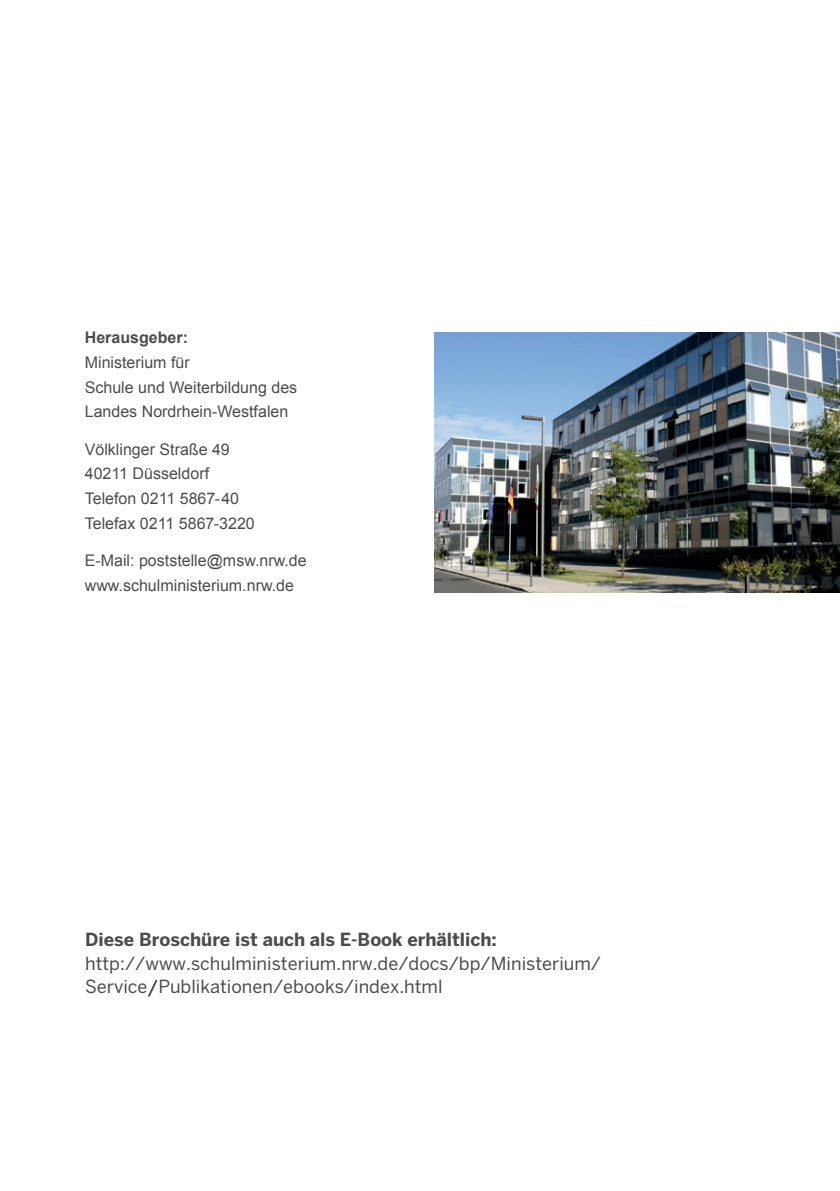
<style>
.page{position:relative;width:840px;height:1191px;background:#fff}
.page>*{position:absolute;margin:0;border:0;box-sizing:border-box;transform-origin:0 0}
.t1{font:18px/23.4px "Benton Sans";color:#4b4c4d}
.t2{font:16px/24.6px "Arial";color:#4b4c4d}
.t3{font:700 16px "Arial";color:#4b4c4d}
.s1{font-weight:700}
.s2{font-family:"Miriam Fixed"}
</style>
<div class="page">
<img style="left:434px;top:332px;width:405px;height:260px">
<p class="t3" style="left:85px;top:327px;width:105px">Herausgeber:</p>
<p class="t2" style="left:85px;top:350px;width:106px">Ministerium für</p>
<p class="t2" style="left:85px;top:375px;width:214px">Schule und Weiterbildung des<br>Landes Nordrhein-Westfalen</p>
<p class="t2" style="left:85px;top:437px;width:146px">Völklinger Straße 49</p>
<p class="t2" style="left:85px;top:462px;width:126px">40211 Düsseldorf</p>
<p class="t2" style="left:85px;top:486px;width:156px">Telefon 0211 5867-40</p>
<p class="t2" style="left:85px;top:511px;width:171px">Telefax 0211 5867-3220</p>
<p class="t2" style="left:85px;top:548px;width:223px">E-Mail: poststelle@msw.nrw.de</p>
<p class="t2" style="left:85px;top:573px;width:210px">www.schulministerium.nrw.de</p>
<p class="t1" style="left:85px;top:928px;width:517px"><span class="s1">Diese Broschüre ist auch als E-Book erhältlich: </span>http://www.schulministerium.nrw.de/docs/bp/Ministerium/<br>Service<span class="s2">/</span>Publikationen/ebooks/index.html</p>
</div>
